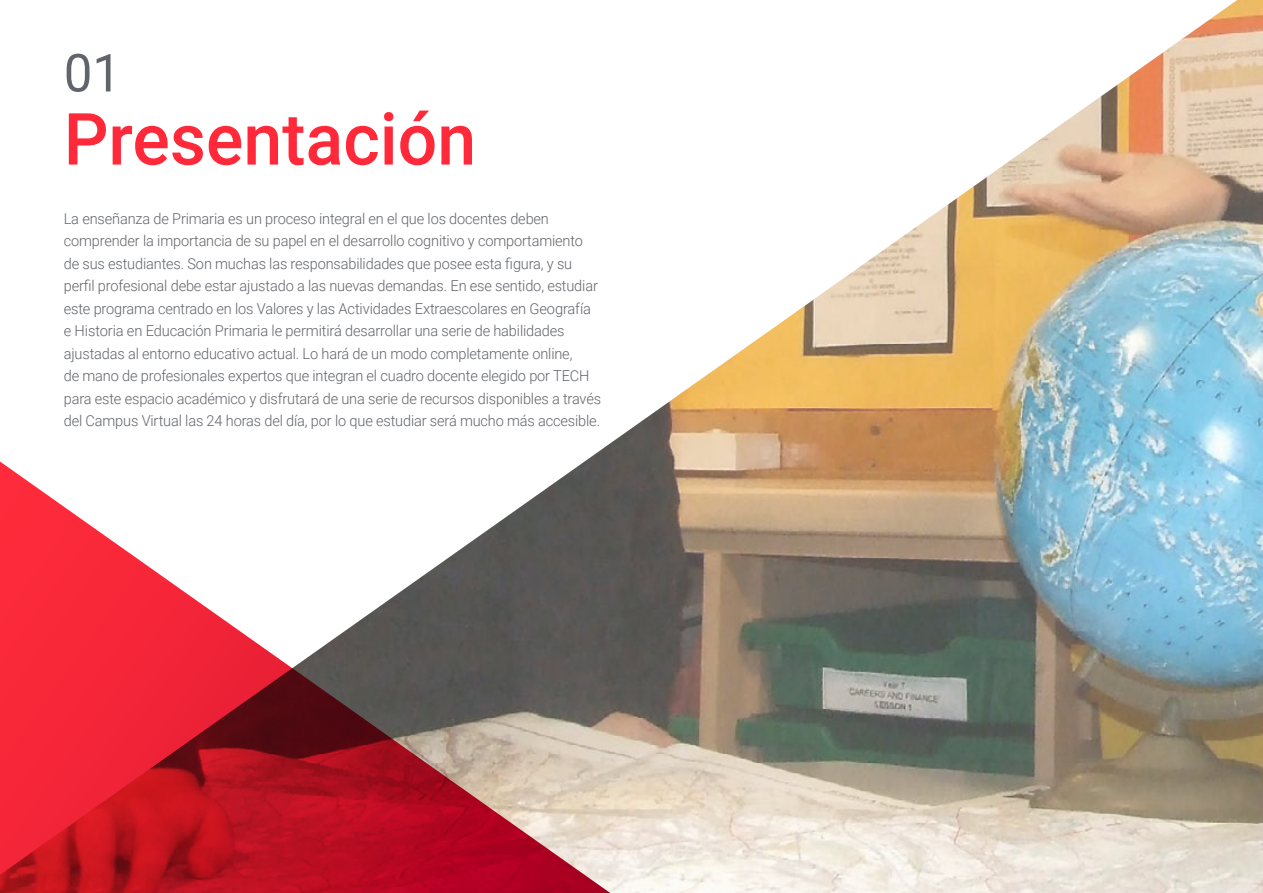
<style>
.page{position:relative;width:1263px;height:893px;background:#fff}
.page>*{position:absolute;margin:0;border:0;box-sizing:border-box;transform-origin:0 0}
.t1{font:500 72px "Roboto";color:#ff293a}
.t2{font:52.5px "Roboto";color:#61646a}
.t3{font:300 15px/22.5px "Roboto";letter-spacing:-.01em;color:#61646a}
</style>
<div class="page">
<img style="left:606px;top:0;width:657px;height:893px">
<svg style="left:0;top:446px;width:640px;height:447px"></svg>
<h2 class="t2" style="left:64px;top:36px;width:59px">01</h2>
<h1 class="t1" style="left:64px;top:89px;width:414px">Presentación</h1>
<p class="t3" style="left:64px;top:207px;width:539px">La enseñanza de Primaria es un proceso integral en el que los docentes deben comprender la importancia de su papel en el desarrollo cognitivo y comportamiento de sus estudiantes. Son muchas las responsabilidades que posee esta figura, y su perfil profesional debe estar ajustado a las nuevas demandas. En ese sentido, estudiar este programa centrado en los Valores y las Actividades Extraescolares en Geografía e Historia en Educación Primaria le permitirá desarrollar una serie de habilidades ajustadas al entorno educativo actual. Lo hará de un modo completamente online,<br>de mano de profesionales expertos que integran el cuadro docente elegido por TECH para este espacio académico y disfrutará de una serie de recursos disponibles a través del Campus Virtual las 24 horas del día, por lo que estudiar será mucho más accesible.</p>
</div>
